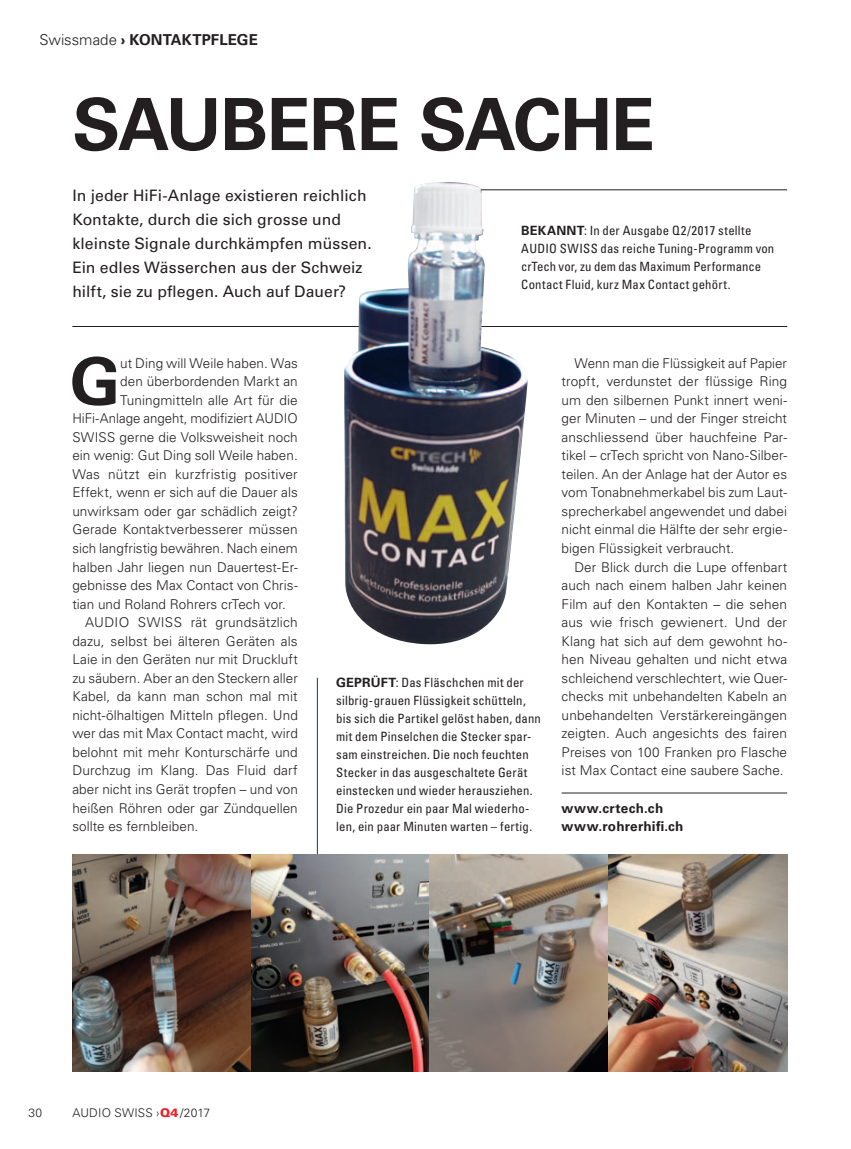
<style>
.page{position:relative;width:851px;height:1149px;background:#fff}
.page>*{position:absolute;margin:0;border:0;box-sizing:border-box;transform-origin:0 0}
._01_Headline_SWISS{font:700 72px "Univers LT Std";letter-spacing:-.025em;color:#231f20}
._03_Lauftext_Initial{font:700 64.8px "Univers LT Std";color:#231f20}
._02_Vorspann_SWISS{font:15.75px/24px "Univers LT Std";letter-spacing:.005em;color:#231f20}
._01_Ressortmarke{font:700 15px "Univers LT Std";letter-spacing:.005em;color:#231f20}
._04_Lauftext_SWISS{font:300 13.5px/18.6px "Univers LT Std";letter-spacing:.005em;color:#231f20;text-align:justify}
._03_Lauftext_Initial-2{font:300 13.5px "Univers LT Std";letter-spacing:.005em;color:#231f20}
._05_Lauftext_SWISS_W{font:700 13.5px "Univers LT Std";letter-spacing:.025em;color:#231f20}
._06_BU_Erster_Absatz{font:condensed 12.75px/18px "Univers LT Std";letter-spacing:.015em;color:#231f20}
._01_Audio-Heftnummer{font:300 12px "Univers LT Std";letter-spacing:.015em;color:#231f20}
._01_Pagina{font:300 12px "Univers LT Std";color:#231f20}
.s1{font-weight:300}
.s2{font-weight:700;font-stretch:normal}
.s3{font-weight:900;color:#ee1d23}
</style>
<div class="page">
<hr style="left:317px;top:677px;width:1px;height:186px;background:#02415e">
<hr style="left:72px;top:326px;width:715px;height:1px;background:#231f20">
<hr style="left:561px;top:792px;width:226px;height:1px;background:#231f20">
<img style="left:344px;top:182px;width:185px;height:462px">
<img style="left:72px;top:854px;width:715px;height:217px">
<hr style="left:480px;top:189px;width:307px;height:1px;background:#231f20">
<p class="_01_Ressortmarke" style="left:39px;top:31px;width:220px"><span class="s1">Swissmade</span> › KONTAKTPFLEGE</p>
<p class="_01_Headline_SWISS" style="left:72px;top:82px;width:584px">SAUBERE SACHE</p>
<p class="_02_Vorspann_SWISS" style="left:72px;top:183px;width:301px">In jeder HiFi-Anlage existieren reichlich Kontakte, durch die sich grosse und kleinste Signale durchkämpfen müssen.<br>Ein edles Wässerchen aus der Schweiz hilft, sie zu pflegen. Auch auf Dauer?</p>
<p class="_06_BU_Erster_Absatz" style="left:521px;top:221px;width:254px"><span class="s2">BEKANNT</span>: In der Ausgabe Q2/2017 stellte AUDIO SWISS das reiche Tuning-Programm von crTech vor, zu dem das Maximum Performance Contact Fluid, kurz Max Contact gehört.</p>
<p class="_03_Lauftext_Initial" style="left:70px;top:344px;width:52px">G</p>
<p class="_03_Lauftext_Initial-2" style="left:120px;top:354px;width:179px">ut Ding will Weile haben. Was</p>
<p class="_03_Lauftext_Initial-2" style="left:120px;top:373px;width:179px">den überbordenden Markt an</p>
<p class="_03_Lauftext_Initial-2" style="left:120px;top:391px;width:179px">Tuningmitteln alle Art für die</p>
<p class="_03_Lauftext_Initial-2" style="left:72px;top:410px;width:227px">HiFi-Anlage angeht, modifiziert AUDIO</p>
<p class="_03_Lauftext_Initial-2" style="left:72px;top:428px;width:227px">SWISS gerne die Volksweisheit noch</p>
<p class="_03_Lauftext_Initial-2" style="left:72px;top:447px;width:227px">ein wenig: Gut Ding soll Weile haben.</p>
<p class="_03_Lauftext_Initial-2" style="left:72px;top:465px;width:227px">Was nützt ein kurzfristig positiver</p>
<p class="_03_Lauftext_Initial-2" style="left:72px;top:484px;width:227px">Effekt, wenn er sich auf die Dauer als</p>
<p class="_03_Lauftext_Initial-2" style="left:72px;top:503px;width:227px">unwirksam oder gar schädlich zeigt?</p>
<p class="_03_Lauftext_Initial-2" style="left:72px;top:521px;width:227px">Gerade Kontaktverbesserer müssen</p>
<p class="_03_Lauftext_Initial-2" style="left:72px;top:540px;width:227px">sich langfristig bewähren. Nach einem</p>
<p class="_03_Lauftext_Initial-2" style="left:72px;top:558px;width:227px">halben Jahr liegen nun Dauertest-Er-</p>
<p class="_03_Lauftext_Initial-2" style="left:72px;top:577px;width:227px">gebnisse des Max Contact von Chris-</p>
<p class="_03_Lauftext_Initial-2" style="left:72px;top:595px;width:215px">tian und Roland Rohrers crTech vor.</p>
<p class="_04_Lauftext_SWISS" style="left:72px;top:613px;width:227px;text-indent:13px">AUDIO SWISS rät grundsätzlich dazu, selbst bei älteren Geräten als Laie in den Geräten nur mit Druckluft zu säubern. Aber an den Steckern aller Kabel, da kann man schon mal mit nicht-ölhaltigen Mitteln pflegen. Und wer das mit Max Contact macht, wird belohnt mit mehr Konturschärfe und Durchzug im Klang. Das Fluid darf aber nicht ins Gerät tropfen – und von heißen Röhren oder gar Zündquellen sollte es fernbleiben.</p>
<p class="_06_BU_Erster_Absatz" style="left:336px;top:673px;width:206px"><span class="s2">GEPRÜFT</span>: Das Fläschchen mit der silbrig-grauen Flüssigkeit schütteln, bis sich die Partikel gelöst haben, dann mit dem Pinselchen die Stecker spar&shy;sam einstreichen. Die noch feuchten Stecker in das ausgeschaltete Gerät einstecken und wieder herausziehen.<br>Die Prozedur ein paar Mal wiederho&shy;len, ein paar Minuten warten – fertig.</p>
<p class="_04_Lauftext_SWISS" style="left:561px;top:353px;width:227px;text-indent:13px">Wenn man die Flüssigkeit auf Papier tropft, verdunstet der flüssige Ring um den silbernen Punkt innert weni&shy;ger Minuten – und der Finger streicht anschliessend über hauchfeine Par&shy;tikel – crTech spricht von Nano-Silber&shy;teilen. An der Anlage hat der Autor es vom Tonabnehmerkabel bis zum Laut&shy;sprecherkabel angewendet und dabei nicht einmal die Hälfte der sehr ergie&shy;bigen Flüssigkeit verbraucht.</p>
<p class="_04_Lauftext_SWISS" style="left:561px;top:557px;width:227px;text-indent:13px">Der Blick durch die Lupe offenbart auch nach einem halben Jahr keinen Film auf den Kontakten – die sehen aus wie frisch gewienert. Und der Klang hat sich auf dem gewohnt ho&shy;hen Niveau gehalten und nicht etwa schleichend verschlechtert, wie Quer&shy;checks mit unbehandelten Kabeln an unbehandelten Verstärkereingängen zeigten. Auch angesichts des fairen Preises von 100 Franken pro Flasche ist Max Contact eine saubere Sache.</p>
<p class="_05_Lauftext_SWISS_W" style="left:561px;top:799px;width:103px">www.crtech.ch</p>
<p class="_05_Lauftext_SWISS_W" style="left:561px;top:818px;width:123px">www.rohrerhifi.ch</p>
<p class="_01_Pagina" style="left:28px;top:1105px;width:15px">30</p>
<p class="_01_Audio-Heftnummer" style="left:72px;top:1105px;width:139px">AUDIO SWISS ›<span class="s3">Q4</span>/2017</p>
</div>
